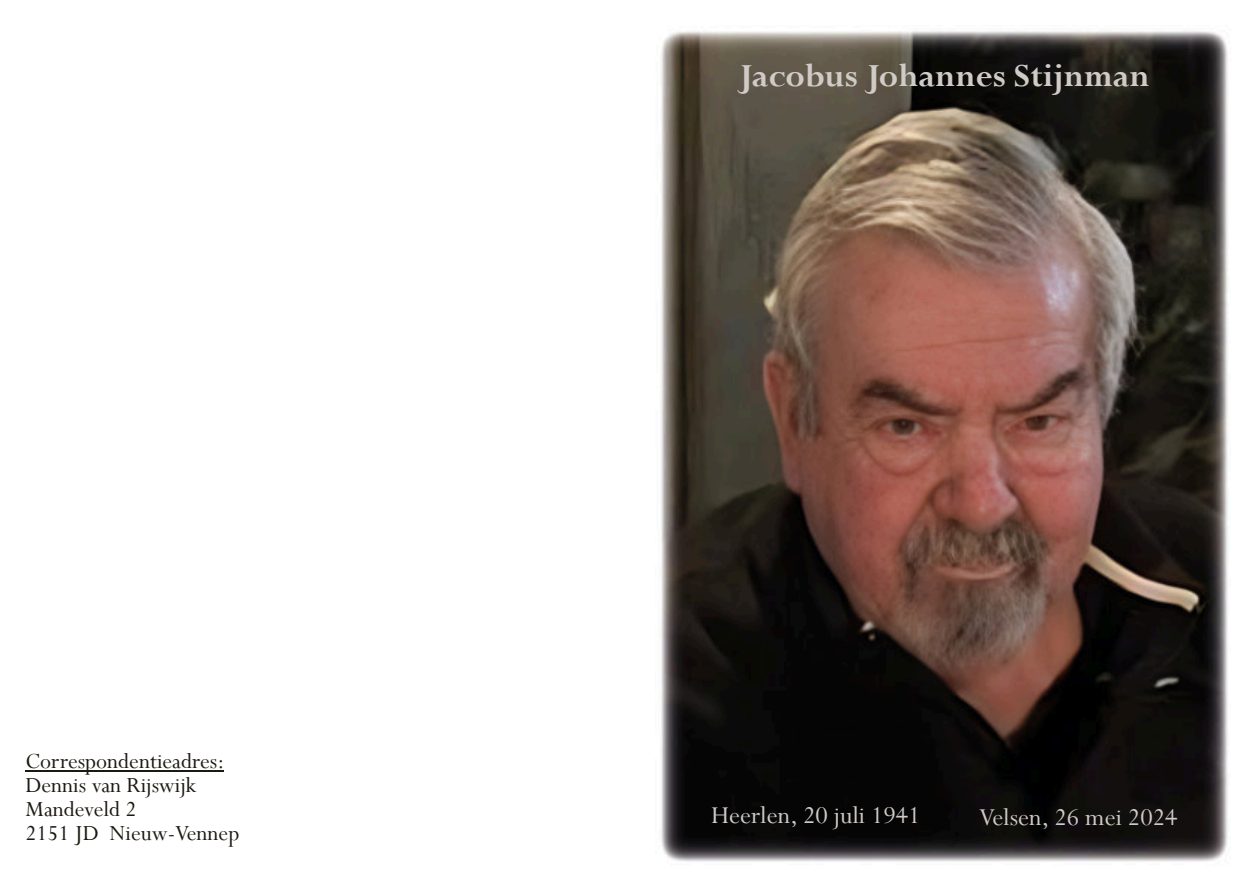
<style>
.page{position:relative;width:1259px;height:893px;background:#fff}
.page>*{position:absolute;margin:0;border:0;box-sizing:border-box;transform-origin:0 0}
.t1{font:700 36px "Perpetua";color:#d0cbc7}
.t2{font:27px "Perpetua";color:#d0cbc7}
.t3{font:24px "Perpetua";color:#1c1812}
</style>
<div class="page">
<img style="left:661px;top:31px;width:567px;height:831px">
<hr style="left:26px;top:770px;width:198px;height:1px;background:#1c1812">
<p class="t3" style="left:26px;top:753px;width:200px">Correspondentieadres:</p>
<p class="t3" style="left:26px;top:777px;width:172px">Dennis van Rijswijk</p>
<p class="t3" style="left:26px;top:801px;width:113px">Mandeveld 2</p>
<p class="t3" style="left:26px;top:825px;width:215px">2151 JD Nieuw-Vennep</p>
<p class="t1" style="left:738px;top:64px;width:412px">Jacobus Johannes Stijnman</p>
<p class="t2" style="left:711px;top:805px;width:211px">Heerlen, 20 juli 1941</p>
<p class="t2" style="left:979px;top:808px;width:200px">Velsen, 26 mei 2024</p>
</div>
